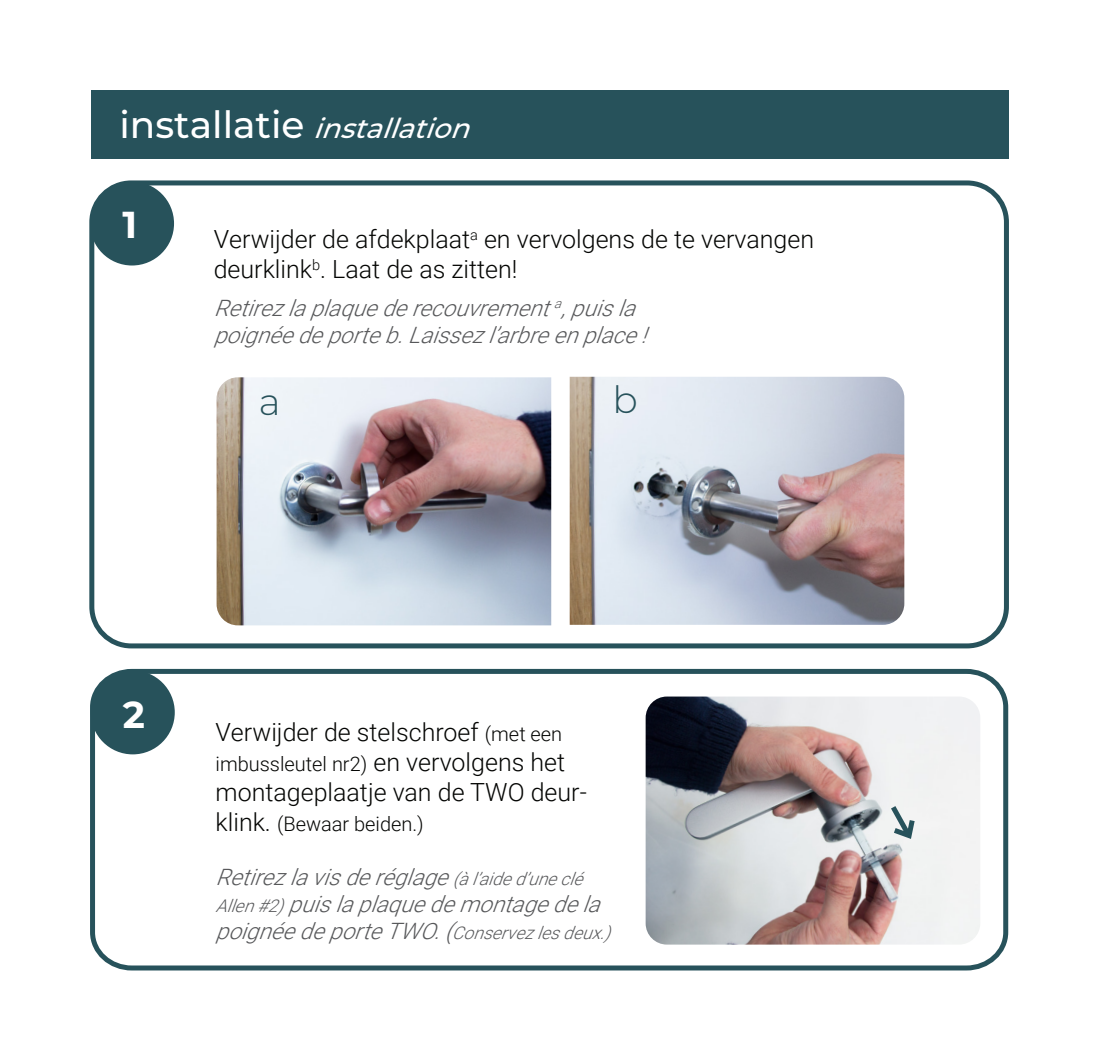
<style>
.page{position:relative;width:1099px;height:1063px;background:#fff}
.page>*{position:absolute;margin:0;border:0;box-sizing:border-box;transform-origin:0 0}
.t1{font:700 37.5px "Montserrat";color:#fff}
.t2{font:300 37.5px "Montserrat";color:#27525b}
.t3{font:italic 500 27.5px "Montserrat";color:#fff}
.Hoofdstukken_Titel{font:300 25px/30px "Roboto";color:#040503}
.Hoofdstukken_Titel-2{font:italic 300 22.5px/27px "Roboto";color:#57585a}
.Hoofdstukken_Titel-3{font:300 20px "Roboto";color:#040503}
.s1{font-style:normal;font-size:37.5px}
.s2{font-size:20px}
.s3{font-size:25px}
.s4{font-size:17.5px}
</style>
<div class="page">
<div style="left:89px;top:180px;width:919px;height:468px;border:5px solid #27525b;border-radius:39px"></div>
<div style="left:91px;top:90px;width:917px;height:68px;background:#27525b"></div>
<div style="left:90px;top:669px;width:918px;height:301px;border:5px solid #27525b;border-radius:37px"></div>
<div style="left:90px;top:182px;width:84px;height:84px;background:#27525b;border-radius:50%"></div>
<div style="left:91px;top:670px;width:84px;height:84px;background:#27525b;border-radius:50%"></div>
<img style="left:216px;top:377px;width:335px;height:248px">
<img style="left:569px;top:377px;width:335px;height:248px">
<img style="left:645px;top:697px;width:335px;height:248px">
<svg style="left:886px;top:800px;width:32px;height:42px"></svg>
<p class="t3" style="left:119px;top:109px;width:363px"><span class="s1">i n s t a l l a t i e</span> installation</p>
<p class="t1" style="left:122px;top:198px;width:16px">1</p>
<p class="Hoofdstukken_Titel" style="left:214px;top:224px;width:602px">Verwijder de afdekplaat<sup>a</sup> en vervolgens de te vervangen deurklink<sup>b</sup>. Laat de as zitten!</p>
<p class="Hoofdstukken_Titel-2" style="left:214px;top:294px;width:444px">Retirezlaplaquederecouvrement<sup>a</sup>,puisla poignéedeporteb.Laissezl’arbreenplace!</p>
<p class="t2" style="left:259px;top:377px;width:23px">a</p>
<p class="t2" style="left:612px;top:375px;width:27px">b</p>
<p class="t1" style="left:123px;top:687px;width:24px">2</p>
<p class="Hoofdstukken_Titel" style="left:215px;top:716px;width:348px">Verwijder de stelschroef <span class="s2">(met een</span></p>
<p class="Hoofdstukken_Titel-3" style="left:215px;top:750px;width:351px">imbussleutel nr2) <span class="s3">en vervolgens het</span></p>
<p class="Hoofdstukken_Titel" style="left:215px;top:776px;width:373px">montageplaatje van de TWO deur-</p>
<p class="Hoofdstukken_Titel-3" style="left:215px;top:810px;width:210px"><span class="s3">klink.</span> (Bewaar beiden.)</p>
<p class="Hoofdstukken_Titel-2" style="left:215px;top:863px;width:404px">Retirezlavisderéglage<span class="s4">(àl’aided’uneclé<br>Allen#2)</span>puislaplaquedemontagedela poignéedeporteTWO.(<span class="s4">Conservezlesdeux.)</span></p>
</div>
